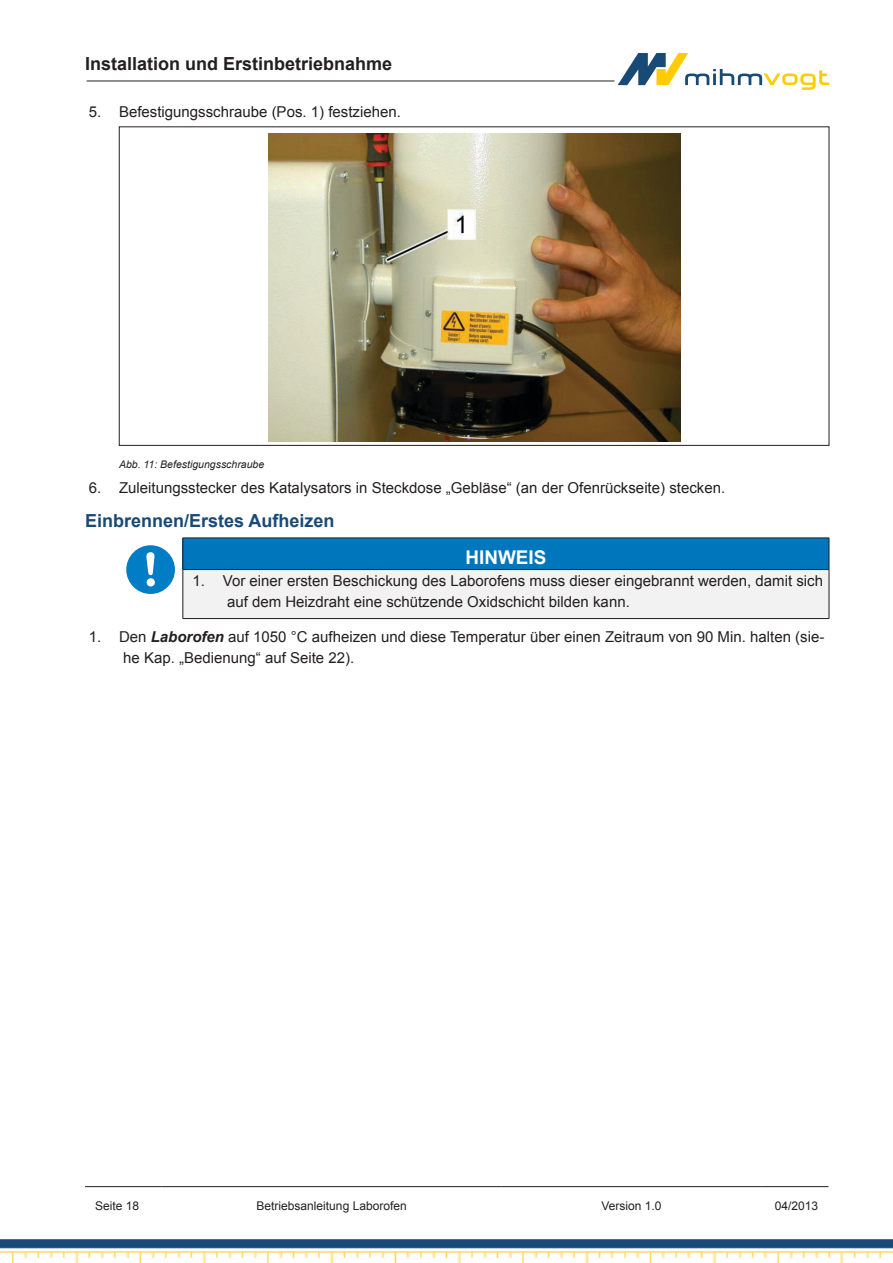
<style>
.page{position:relative;width:893px;height:1263px;background:#fff}
.page>*{position:absolute;margin:0;border:0;box-sizing:border-box;transform-origin:0 0}
.t1{font:700 18.9px "Arial";color:#fff}
.t2{font:700 18px "Arial";color:#231f20}
.t3{font:700 18px "Arial";color:#184a78}
.t4{font:15px/21px "Arial";color:#231f20}
.t5{font:12px "Arial";color:#231f20}
.t6{font:italic 10.5px "Arial";color:#231f20}
.s1{font-weight:700;font-style:italic}
</style>
<div class="page">
<hr style="left:85px;top:1186px;width:77px;height:1px;background:#231f20">
<hr style="left:162px;top:1186px;width:340px;height:1px;background:#231f20">
<hr style="left:502px;top:1186px;width:259px;height:1px;background:#231f20">
<hr style="left:761px;top:1186px;width:67px;height:1px;background:#231f20">
<img style="left:0;top:1239px;width:893px;height:24px">
<svg style="left:618px;top:53px;width:211px;height:37px"></svg>
<hr style="left:87px;top:81px;width:527px;height:1px;background:#231f20">
<img style="left:268px;top:133px;width:412px;height:308px">
<div style="left:183px;top:538px;width:646px;height:31px;background:#0077bd"></div>
<div style="left:183px;top:569px;width:646px;height:49px;background:#f2f2f3"></div>
<hr style="left:183px;top:538px;width:1px;height:31px;background:#231f20">
<hr style="left:183px;top:570px;width:1px;height:48px;background:#231f20">
<hr style="left:183px;top:538px;width:646px;height:1px;background:#231f20">
<hr style="left:829px;top:538px;width:1px;height:31px;background:#231f20">
<hr style="left:183px;top:569px;width:646px;height:1px;background:#231f20">
<hr style="left:829px;top:570px;width:1px;height:48px;background:#231f20">
<hr style="left:183px;top:618px;width:646px;height:1px;background:#231f20">
<svg style="left:125px;top:544px;width:51px;height:51px"></svg>
<div style="left:126px;top:545px;width:49px;height:49px;background:#007dc5;border-radius:50%"></div>
<svg style="left:146px;top:552px;width:9px;height:23px"></svg>
<div style="left:147px;top:578px;width:8px;height:8px;background:#fff;border-radius:50%"></div>
<p class="t2" style="left:85px;top:52px;width:309px">Installation und Erstinbetriebnahme</p>
<p class="t4" style="left:89px;top:102px;width:314px">5. Befestigungsschraube (Pos. 1) festziehen.</p>
<p class="t6" style="left:119px;top:457px;width:147px">Abb. 11: Befestigungsschraube</p>
<p class="t4" style="left:89px;top:477px;width:638px">6. Zuleitungsstecker des Katalysators in Steckdose „Gebläse“ (an der Ofenrückseite) stecken.</p>
<p class="t3" style="left:85px;top:509px;width:251px">Einbrennen/Erstes Aufheizen</p>
<p class="t1" style="left:465px;top:544px;width:82px">HINWEIS</p>
<p class="t4" style="left:227px;top:571px;width:597px;text-indent:-34px">1. Vor einer ersten Beschickung des Laborofens muss dieser eingebrannt werden, damit sich auf dem Heizdraht eine schützende Oxidschicht bilden kann.</p>
<p class="t4" style="left:123px;top:627px;width:703px;text-indent:-34px">1. Den <span class="s1">Laborofen</span> auf 1050 °C aufheizen und diese Temperatur über einen Zeitraum von 90 Min. halten (sie&shy;he Kap. „Bedienung“ auf Seite 22).</p>
<p class="t5" style="left:95px;top:1198px;width:46px">Seite 18</p>
<p class="t5" style="left:257px;top:1198px;width:152px">Betriebsanleitung Laborofen</p>
<p class="t5" style="left:601px;top:1198px;width:62px">Version 1.0</p>
<p class="t5" style="left:775px;top:1198px;width:45px">04/2013</p>
</div>
